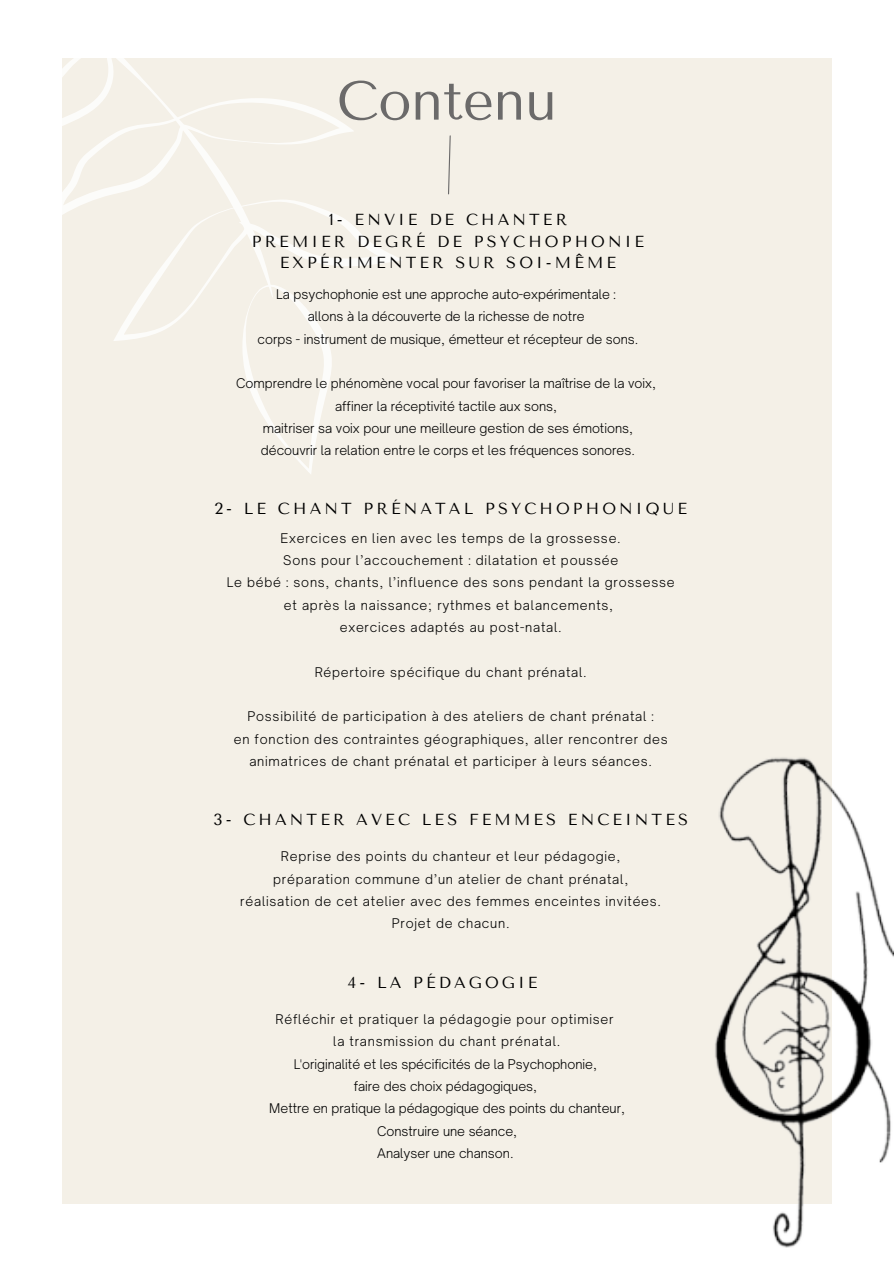
<style>
.page{position:relative;width:894px;height:1264px;background:#fff}
.page>*{position:absolute;margin:0;border:0;box-sizing:border-box;transform-origin:0 0}
.t1{font:54.9px "Tenor Sans";letter-spacing:-.01em;color:#6b6a6a}
.t2{font:15.9px/21.3px "Tenor Sans";letter-spacing:.195em;color:#000;text-align:center}
.t3{font:300 12.75px/22.4px "Open Sauce One";letter-spacing:.06em;color:#000;text-align:center}
.t4{font:300 12.75px "Open Sauce One";color:#000}
</style>
<div class="page">
<div style="left:62px;top:58px;width:768px;height:1145px;background:#f4f0e7"></div>
<svg style="left:250px;top:389px;width:77px;height:85px"></svg>
<svg style="left:114px;top:227px;width:288px;height:162px"></svg>
<svg style="left:62px;top:101px;width:292px;height:164px"></svg>
<svg style="left:62px;top:58px;width:228px;height:94px"></svg>
<svg style="left:448px;top:135px;width:3px;height:60px"></svg>
<img style="left:661px;top:726px;width:232px;height:522px">
<p class="t1" style="left:337px;top:69px;width:221px">Contenu</p>
<p class="t2" style="left:252px;top:209px;width:393px">1- ENVIE DE CHANTER<br>PREMIER DEGRÉ DE PSYCHOPHONIE</p>
<p class="t2" style="left:280px;top:252px;width:338px">EXPÉRIMENTER SUR SOI-MÊME</p>
<p class="t4" style="left:276px;top:286px;width:341px">La psychophonie est une approche auto-expérimentale :</p>
<p class="t4" style="left:307px;top:308px;width:278px">allons à la découverte de la richesse de notre</p>
<p class="t4" style="left:257px;top:331px;width:382px">corps - instrument de musique, émetteur et récepteur de sons.</p>
<p class="t4" style="left:236px;top:375px;width:421px">Comprendre le phénomène vocal pour favoriser la maîtrise de la voix,</p>
<p class="t4" style="left:335px;top:398px;width:223px">affiner la réceptivité tactile aux sons,</p>
<p class="t4" style="left:263px;top:420px;width:371px">maitriser sa voix pour une meilleure gestion de ses émotions,</p>
<p class="t4" style="left:261px;top:442px;width:375px">découvrir la relation entre le corps et les fréquences sonores.</p>
<h1 class="t2" style="left:214px;top:498px;width:474px">2- LE CHANT PRÉNATAL PSYCHOPHONIQUE</h1>
<h2 class="t3" style="left:280px;top:526px;width:341px">Exercices en lien avec les temps de la grossesse.</h2>
<p class="t3" style="left:283px;top:549px;width:336px">Sons pour l’accouchement : dilatation et poussée</p>
<p class="t3" style="left:227px;top:571px;width:449px">Le bébé : sons, chants, l’influence des sons pendant la grossesse et après la naissance; rythmes et balancements,</p>
<p class="t3" style="left:339px;top:616px;width:223px">exercices adaptés au post-natal.</p>
<p class="t3" style="left:314px;top:660px;width:273px">Répertoire spécifique du chant prénatal.</p>
<p class="t3" style="left:247px;top:705px;width:408px">Possibilité de participation à des ateliers de chant prénatal :</p>
<p class="t3" style="left:234px;top:727px;width:435px">en fonction des contraintes géographiques, aller rencontrer des animatrices de chant prénatal et participer à leurs séances.</p>
<p class="t2" style="left:213px;top:809px;width:476px">3- CHANTER AVEC LES FEMMES ENCEINTES</p>
<p class="t3" style="left:281px;top:845px;width:341px">Reprise des points du chanteur et leur pédagogie,</p>
<p class="t3" style="left:273px;top:867px;width:356px">préparation commune d’un atelier de chant prénatal,</p>
<p class="t3" style="left:240px;top:890px;width:422px">réalisation de cet atelier avec des femmes enceintes invitées.</p>
<p class="t3" style="left:392px;top:912px;width:119px">Projet de chacun.</p>
<p class="t2" style="left:347px;top:971px;width:191px">4- LA PÉDAGOGIE</p>
<p class="t3" style="left:275px;top:1007px;width:339px">Réfléchir et pratiquer la pédagogie pour optimiser</p>
<p class="t3" style="left:333px;top:1030px;width:228px">la transmission du chant prénatal.</p>
<p class="t4" style="left:294px;top:1055px;width:305px">L'originalité et les spécificités de la Psychophonie,</p>
<p class="t4" style="left:353px;top:1078px;width:185px">faire des choix pédagogiques,</p>
<p class="t4" style="left:269px;top:1100px;width:357px">Mettre en pratique la pédagogique des points du chanteur,</p>
<p class="t4" style="left:377px;top:1122px;width:141px">Construire une séance,</p>
<p class="t4" style="left:377px;top:1145px;width:138px">Analyser une chanson.</p>
</div>
